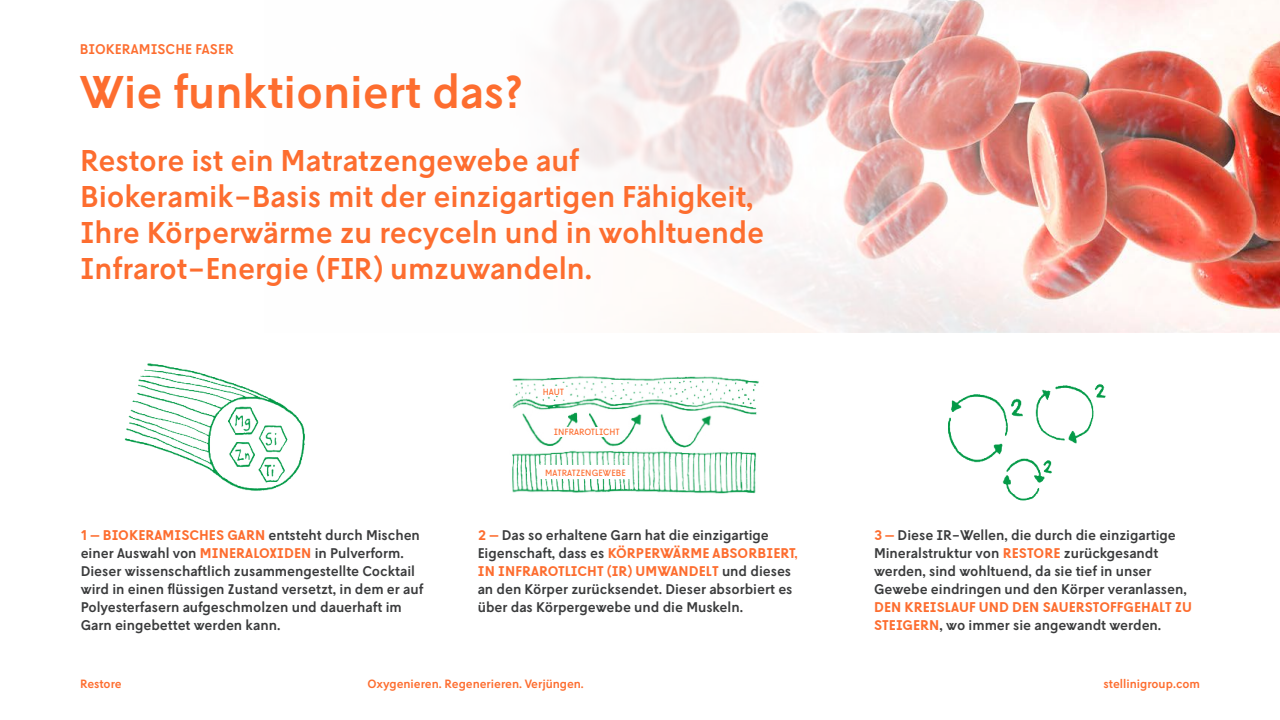
<style>
.page{position:relative;width:1280px;height:720px;background:#fff}
.page>*{position:absolute;margin:0;border:0;box-sizing:border-box;transform-origin:0 0}
.t1{font:500 45.8px "L10";color:#fd6d2f}
.t2{font:500 30px/36px "L10";color:#fd6d2f}
.t3{font:500 14px/18px "L10";color:#3a3b3c}
.t4{font:600 14px/18px "L10";letter-spacing:.01em;color:#fd6d2f}
.t5{font:500 14px "L10";letter-spacing:.01em;color:#fd6d2f}
.t6{font:500 12px "L10";color:#fd6d2f}
.t7{font:9px "L10";letter-spacing:.01em;color:#fd6d2f}
.s1{font-weight:600;color:#fd6d2f}
.s2{font-weight:500;color:#3a3b3c}
</style>
<div class="page">
<img style="left:555px;top:0;width:725px;height:332px">
<img style="left:124px;top:363px;width:181px;height:128px">
<img style="left:948px;top:383px;width:158px;height:118px">
<img style="left:512px;top:376px;width:247px;height:118px">
<div style="left:539px;top:387px;width:29px;height:9px;background:#fff"></div>
<div style="left:539px;top:466px;width:93px;height:13px;background:#fff"></div>
<div style="left:549px;top:427px;width:75px;height:10px;background:#fff"></div>
<p class="t5" style="left:80px;top:41px;width:156px">BIOKERAMISCHE FASER</p>
<h1 class="t1" style="left:80px;top:66px;width:444px">Wie funktioniert das?</h1>
<h2 class="t2" style="left:80px;top:143px;width:686px">Restore ist ein Matratzengewebe auf Biokeramik-Basis mit der einzigartigen Fähigkeit, Ihre Körperwärme zu recyceln und in wohltuende Infrarot-Energie (FIR) umzuwandeln.</h2>
<p class="t7" style="left:543px;top:387px;width:23px">HAUT</p>
<p class="t7" style="left:554px;top:427px;width:68px">INFRAROTLICHT</p>
<p class="t7" style="left:545px;top:468px;width:82px">MATRATZENGEWEBE</p>
<p class="t3" style="left:81px;top:526px;width:344px"><span class="s1">1 — BIOKERAMISCHES GARN</span> entsteht durch Mischen einer Auswahl von <span class="s1">MINERALOXIDEN</span> in Pulverform.<br>Dieser wissenschaftlich zusammengestellte Cocktail wird in einen flüssigen Zustand versetzt, in dem er auf Polyesterfasern aufgeschmolzen und dauerhaft im Garn eingebettet werden kann.</p>
<p class="t3" style="left:478px;top:526px;width:322px"><span class="s1">2 —</span> Das so erhaltene Garn hat die einzigartige Eigenschaft, dass es <span class="s1">KÖRPERWÄRME ABSORBIERT, IN INFRAROTLICHT (IR) UMWANDELT</span> und dieses an den Körper zurücksendet. Dieser absorbiert es über das Körpergewebe und die Muskeln.</p>
<p class="t3" style="left:874px;top:526px;width:314px"><span class="s1">3 —</span> Diese IR-Wellen, die durch die einzigartige Mineralstruktur von <span class="s1">RESTORE</span> zurückgesandt werden, sind wohltuend, da sie tief in unser Gewebe eindringen und den Körper veranlassen,</p>
<p class="t4" style="left:874px;top:598px;width:320px">DEN KREISLAUF UND DEN SAUERSTOFFGEHALT ZU<br>STEIGERN<span class="s2">, wo immer sie angewandt werden.</span></p>
<p class="t6" style="left:80px;top:677px;width:43px">Restore</p>
<p class="t6" style="left:368px;top:677px;width:218px">Oxygenieren. Regenerieren. Verjüngen.</p>
<p class="t6" style="left:1104px;top:677px;width:98px">stellinigroup.com</p>
</div>
